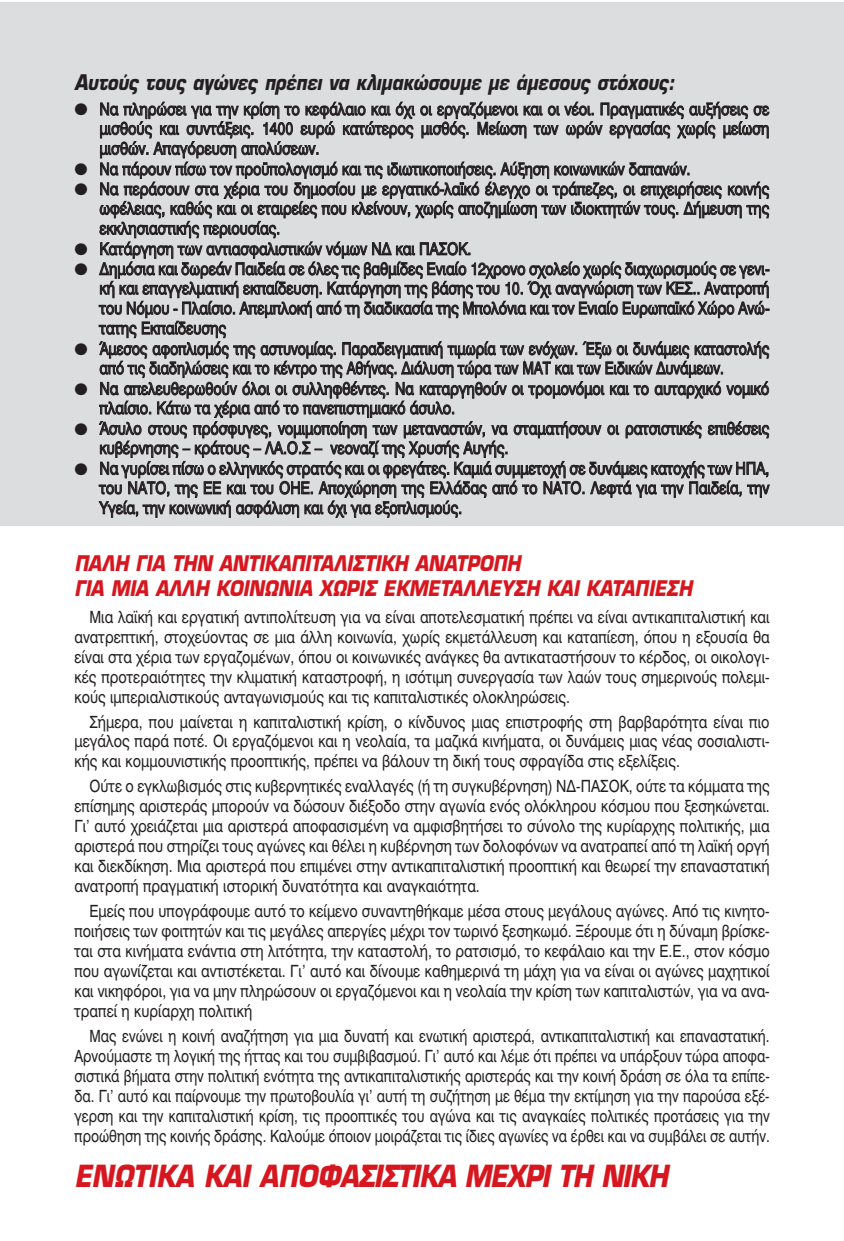
<style>
.page{position:relative;width:844px;height:1241px;background:#fff}
.page>*{position:absolute;margin:0;border:0;box-sizing:border-box;transform-origin:0 0}
.t1{font:italic 700 29.75px "Eurostile Greek";letter-spacing:-.03em;color:#d7171f;scale:.85 1}
.t2{font:italic 700 21px/25.2px "Eurostile Greek";color:#d7171f;scale:.85 1}
.t3{font:italic 700 21px "Eurostile Greek";color:#231f20;scale:.85 1}
.t4{font:16.62px/19.9px "UB Helvetica";color:#231f20;text-align:justify;scale:.85 1}
.t5{font:16.62px/19.9px "UB Helvetica";color:#231f20;scale:.82 1}
.t6{font:16.62px "UB Helvetica";color:#231f20;scale:.84 1}
</style>
<div class="page">
<div style="left:0;top:3px;width:843px;height:523px;background:#dcdddf"></div>
<p class="t3" style="left:74px;top:70px;width:707px">Αυτούς τους αγώνες πρέπει να κλιµακώσουµε µε άµεσους στόχους:</p>
<p class="t4" style="left:99px;top:99px;width:789px;text-indent:-25px">● Να πληρώσει για την κρίση το κεφάλαιο και όχι οι εργαζόµενοι και οι νέοι. Πραγµατικές αυξήσεις σε µισθούς και συντάξεις. 1400 ευρώ κατώτερος µισθός. Μείωση των ωρών εργασίας χωρίς µείωση µισθών. Απαγόρευση απολύσεων.</p>
<p class="t6" style="left:74px;top:159px;width:734px">● Να πάρουν πίσω τον προϋπολογισµό και τις ιδιωτικοποιήσεις. Αύξηση κοινωνικών δαπανών.</p>
<p class="t4" style="left:99px;top:179px;width:789px;text-indent:-25px">● Να περάσουν στα χέρια του δηµοσίου µε εργατικό-λαϊκό έλεγχο οι τράπεζες, οι επιχειρήσεις κοινής ωφέλειας, καθώς και οι εταιρείες που κλείνουν, χωρίς αποζηµίωση των ιδιοκτητών τους. ∆ήµευση της εκκλησιαστικής περιουσίας.</p>
<p class="t4" style="left:74px;top:239px;width:468px">● Κατάργηση των αντιασφαλιστικών νόµων Ν∆ και ΠΑΣΟΚ.</p>
<p class="t4" style="left:99px;top:259px;width:789px;text-indent:-25px">● ∆ηµόσια και δωρεάν Παιδεία σε όλες τις βαθµίδες Ενιαίο 12χρονο σχολείο χωρίς διαχωρισµούς σε γενι&shy;κή και επαγγελµατική εκπαίδευση. Κατάργηση της βάσης του 10. Όχι αναγνώριση των ΚΕΣ.. Ανατροπή του Νόµου - Πλαίσιο. Απεµπλοκή από τη διαδικασία της Μπολόνια και τον Ενιαίο Ευρωπαϊκό Χώρο Ανώ&shy;τατης Εκπαίδευσης</p>
<p class="t5" style="left:99px;top:339px;width:818px;line-height:19.4px;text-indent:-25px">● Άµεσος αφοπλισµός της αστυνοµίας. Παραδειγµατική τιµωρία των ενόχων. Έξω οι δυνάµεις καταστολής από τις διαδηλώσεις και το κέντρο της Αθήνας. ∆ιάλυση τώρα των ΜΑΤ και των Ειδικών ∆υνάµεων.</p>
<p class="t4" style="left:99px;top:379px;width:789px;line-height:19.4px;text-indent:-25px">● Να απελευθερωθούν όλοι οι συλληφθέντες. Να καταργηθούν οι τροµονόµοι και το αυταρχικό νοµικό πλαίσιο. Κάτω τα χέρια από το πανεπιστηµιακό άσυλο.</p>
<p class="t4" style="left:99px;top:419px;width:789px;line-height:19.4px;text-indent:-25px">● Άσυλο στους πρόσφυγες, νοµιµοποίηση των µεταναστών, να σταµατήσουν οι ρατσιστικές επιθέσεις κυβέρνησης – κράτους – ΛΑ.Ο.Σ – νεοναζί της Χρυσής Αυγής.</p>
<p class="t4" style="left:99px;top:459px;width:789px;text-indent:-25px">● Να γυρίσει πίσω ο ελληνικός στρατός και οι φρεγάτες. Καµιά συµµετοχή σε δυνάµεις κατοχής των ΗΠΑ, του ΝΑΤΟ, της ΕΕ και του ΟΗΕ. Αποχώρηση της Ελλάδας από το ΝΑΤΟ. Λεφτά για την Παιδεία, την Υγεία, την κοινωνική ασφάλιση και όχι για εξοπλισµούς.</p>
<p class="t2" style="left:74px;top:551px;width:728px">ΠΑΛΗ ΓΙΑ ΤΗΝ ΑΝΤΙΚΑΠΙΤΑΛΙΣΤΙΚΗ ΑΝΑΤΡΟΠΗ<br>ΓΙΑ ΜΙΑ ΑΛΛΗ ΚΟΙΝΩΝΙΑ ΧΩΡΙΣ ΕΚΜΕΤΑΛΛΕΥΣΗ ΚΑΙ ΚΑΤΑΠΙΕΣΗ</p>
<p class="t4" style="left:74px;top:607px;width:819px;text-indent:15px">Μια λαϊκή και εργατική αντιπολίτευση για να είναι αποτελεσµατική πρέπει να είναι αντικαπιταλιστική και ανατρεπτική, στοχεύοντας σε µια άλλη κοινωνία, χωρίς εκµετάλλευση και καταπίεση, όπου η εξουσία θα είναι στα χέρια των εργαζοµένων, όπου οι κοινωνικές ανάγκες θα αντικαταστήσουν το κέρδος, οι οικολογι&shy;κές προτεραιότητες την κλιµατική καταστροφή, η ισότιµη συνεργασία των λαών τους σηµερινούς πολεµι&shy;κούς ιµπεριαλιστικούς ανταγωνισµούς και τις καπιταλιστικές ολοκληρώσεις.</p>
<p class="t4" style="left:74px;top:711px;width:819px;text-indent:15px">Σήµερα, που µαίνεται η καπιταλιστική κρίση, ο κίνδυνος µιας επιστροφής στη βαρβαρότητα είναι πιο µεγάλος παρά ποτέ. Οι εργαζόµενοι και η νεολαία, τα µαζικά κινήµατα, οι δυνάµεις µιας νέας σοσιαλιστι&shy;κής και κοµµουνιστικής προοπτικής, πρέπει να βάλουν τη δική τους σφραγίδα στις εξελίξεις.</p>
<p class="t4" style="left:74px;top:776px;width:819px;text-indent:15px">Ούτε ο εγκλωβισµός στις κυβερνητικές εναλλαγές (ή τη συγκυβέρνηση) Ν∆-ΠΑΣΟΚ, ούτε τα κόµµατα της επίσηµης αριστεράς µπορούν να δώσουν διέξοδο στην αγωνία ενός ολόκληρου κόσµου που ξεσηκώνεται.<br>Γι’ αυτό χρειάζεται µια αριστερά αποφασισµένη να αµφισβητήσει το σύνολο της κυρίαρχης πολιτικής, µια αριστερά που στηρίζει τους αγώνες και θέλει η κυβέρνηση των δολοφόνων να ανατραπεί από τη λαϊκή οργή και διεκδίκηση. Μια αριστερά που επιµένει στην αντικαπιταλιστική προοπτική και θεωρεί την επαναστατική ανατροπή πραγµατική ιστορική δυνατότητα και αναγκαιότητα.</p>
<p class="t4" style="left:74px;top:901px;width:819px;text-indent:15px">Εµείς που υπογράφουµε αυτό το κείµενο συναντηθήκαµε µέσα στους µεγάλους αγώνες. Από τις κινητο&shy;ποιήσεις των φοιτητών και τις µεγάλες απεργίες µέχρι τον τωρινό ξεσηκωµό. Ξέρουµε ότι η δύναµη βρίσκε&shy;ται στα κινήµατα ενάντια στη λιτότητα, την καταστολή, το ρατσισµό, το κεφάλαιο και την Ε.Ε., στον κόσµο που αγωνίζεται και αντιστέκεται. Γι’ αυτό και δίνουµε καθηµερινά τη µάχη για να είναι οι αγώνες µαχητικοί και νικηφόροι, για να µην πληρώσουν οι εργαζόµενοι και η νεολαία την κρίση των καπιταλιστών, για να ανα&shy;τραπεί η κυρίαρχη πολιτική</p>
<p class="t5" style="left:74px;top:1025px;width:849px;text-align:justify;text-indent:15px">Μας ενώνει η κοινή αναζήτηση για µια δυνατή και ενωτική αριστερά, αντικαπιταλιστική και επαναστατική.<br>Αρνούµαστε τη λογική της ήττας και του συµβιβασµού. Γι’ αυτό και λέµε ότι πρέπει να υπάρξουν τώρα αποφα&shy;σιστικά βήµατα στην πολιτική ενότητα της αντικαπιταλιστικής αριστεράς και την κοινή δράση σε όλα τα επίπε&shy;δα. Γι’ αυτό και παίρνουµε την πρωτοβουλία γι’ αυτή τη συζήτηση µε θέµα την εκτίµηση για την παρούσα εξέ&shy;γερση και την καπιταλιστική κρίση, τις προοπτικές του αγώνα και τις αναγκαίες πολιτικές προτάσεις για την προώθηση της κοινής δράσης. Καλούµε όποιον µοιράζεται τις ίδιες αγωνίες να έρθει και να συµβάλει σε αυτήν.</p>
<h1 class="t1" style="left:74px;top:1157px;width:699px">ΕΝΩΤΙΚΑ ΚΑΙ ΑΠΟΦΑΣΙΣΤΙΚΑ ΜΕΧΡΙ ΤΗ ΝΙΚΗ!</h1>
</div>
